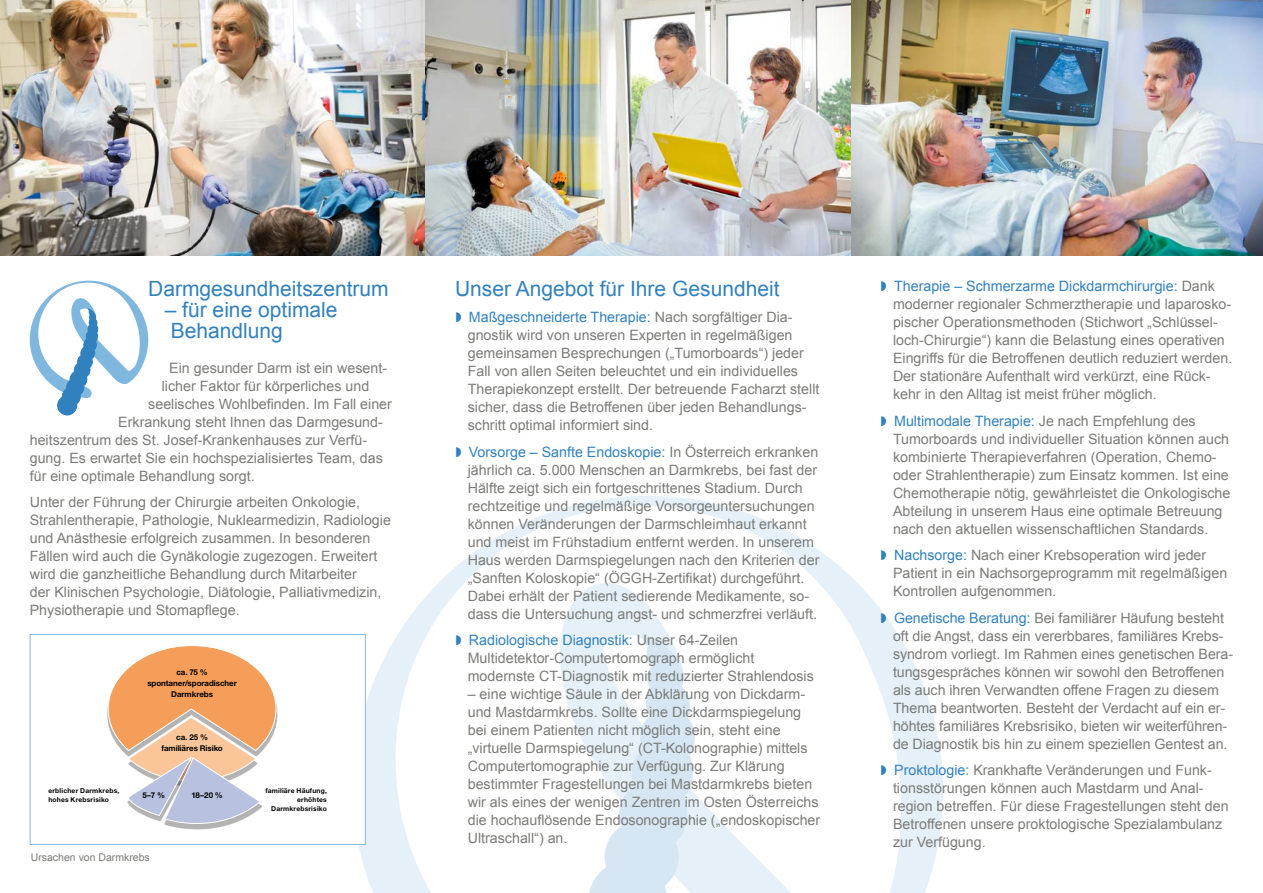
<style>
.page{position:relative;width:1263px;height:893px;background:#fff}
.page>*{position:absolute;margin:0;border:0;box-sizing:border-box;transform-origin:0 0}
.t1{font:21px/21px "Arial";color:#3181bf}
.t2{font:14.25px/18px "Arial";color:#7b7c79}
.t3{font:10.5px "Arial";color:#7b7c79}
.t4{font:700 7.95px/10.9px "Helvetica Neue LT Pro";letter-spacing:-.01em;color:#000;text-align:center}
.t5{font:700 6.75px/9.3px "Helvetica Neue LT Pro";letter-spacing:.03em;color:#000}
.s1{color:#3181bf}
</style>
<div class="page">
<svg style="left:353px;top:496px;width:590px;height:397px"></svg>
<svg style="left:489px;top:633px;width:206px;height:260px"></svg>
<img style="left:0;top:0;width:1263px;height:255px">
<div style="left:30px;top:634px;width:335px;height:210px;background:#fff"></div>
<svg style="left:108px;top:645px;width:168px;height:185px"></svg>
<div style="left:30px;top:634px;width:336px;height:211px;border:1px solid #80b7df"></div>
<svg style="left:30px;top:281px;width:118px;height:134px"></svg>
<svg style="left:456px;top:636px;width:5px;height:9px"></svg>
<svg style="left:881px;top:550px;width:5px;height:10px"></svg>
<svg style="left:881px;top:613px;width:5px;height:10px"></svg>
<svg style="left:881px;top:765px;width:5px;height:10px"></svg>
<h1 class="t1" style="left:148px;top:278px;width:242px">Darmgesundheitszentrum</h1>
<h1 class="t1" style="left:165px;top:299px;width:174px">– für eine optimale<br>Behandlung</h1>
<p class="t2" style="left:169px;top:359px;width:219px">Ein gesunder Darm ist ein wesent-</p>
<p class="t2" style="left:162px;top:377px;width:209px">licher Faktor für körperliches und</p>
<p class="t2" style="left:148px;top:395px;width:245px">seelisches Wohlbefinden. Im Fall einer</p>
<p class="t2" style="left:118px;top:413px;width:266px">Erkrankung steht Ihnen das Darmgesund-</p>
<p class="t2" style="left:30px;top:431px;width:339px">heitszentrum des St. Josef-Krankenhauses zur Verfü-</p>
<p class="t2" style="left:30px;top:449px;width:355px">gung. Es erwartet Sie ein hochspezialisiertes Team, das</p>
<p class="t2" style="left:30px;top:467px;width:226px">für eine optimale Behandlung sorgt.</p>
<p class="t2" style="left:30px;top:494px;width:363px">Unter der Führung der Chirurgie arbeiten Onkologie, Strahlentherapie, Pathologie, Nuklearmedizin, Radiologie und Anästhesie erfolgreich zusammen. In besonderen Fällen wird auch die Gynäkologie zugezogen. Erweitert wird die ganzheitliche Behandlung durch Mitarbeiter<br>der Klinischen Psychologie, Diätologie, Palliativmedizin, Physiotherapie und Stomapflege.</p>
<p class="t4" style="left:147px;top:666px;width:91px">ca. 75 % spontaner/sporadischer<br>Darmkrebs</p>
<p class="t4" style="left:161px;top:732px;width:63px">ca. 25 % familiäres Risiko</p>
<p class="t5" style="left:48px;top:785px;width:72px">erblicher Darmkrebs, hohes Krebsrisiko</p>
<p class="t5" style="left:265px;top:785px;width:63px;text-align:right">familiäre Häufung, erhöhtes<br>Darmkrebsrisiko</p>
<p class="t4" style="left:142px;top:789px;width:24px">5–7 %</p>
<p class="t4" style="left:191px;top:789px;width:33px">18–20 %</p>
<p class="t3" style="left:31px;top:850px;width:121px">Ursachen von Darmkrebs</p>
<h1 class="t1" style="left:455px;top:278px;width:326px">Unser Angebot für Ihre Gesundheit</h1>
<p class="t2" style="left:468px;top:309px;width:353px"><span class="s1">Maßgeschneiderte Therapie:</span> Nach sorgfältiger Dia&shy;gnostik wird von unseren Experten in regelmäßigen gemeinsamen Besprechungen („Tumorboards“) jeder Fall von allen Seiten beleuchtet und ein individuelles Therapiekonzept erstellt. Der betreuende Facharzt stellt sicher, dass die Betroffenen über jeden Behandlungs&shy;schritt optimal informiert sind.</p>
<p class="t2" style="left:468px;top:443px;width:353px"><span class="s1">Vorsorge – Sanfte Endoskopie:</span> In Österreich erkranken jährlich ca. 5.000 Menschen an Darmkrebs, bei fast der Hälfte zeigt sich ein fortgeschrittenes Stadium. Durch rechtzeitige und regelmäßige Vorsorgeuntersuchungen können Veränderungen der Darmschleimhaut erkannt und meist im Frühstadium entfernt werden. In unserem Haus werden Darmspiegelungen nach den Kriterien der „Sanften Koloskopie“ (ÖGGH-Zertifikat) durchgeführt.<br>Dabei erhält der Patient sedierende Medikamente, so&shy;dass die Untersuchung angst- und schmerzfrei verläuft.</p>
<p class="t2" style="left:468px;top:632px;width:348px"><span class="s1">Radiologische Diagnostik:</span> Unser 64-Zeilen<br>Multidetektor-Computertomograph ermöglicht modernste CT-Diagnostik mit reduzierter Strahlendosis</p>
<p class="t2" style="left:468px;top:686px;width:354px">– eine wichtige Säule in der Abklärung von Dickdarm&shy;und Mastdarmkrebs. Sollte eine Dickdarmspiegelung bei einem Patienten nicht möglich sein, steht eine „virtuelle Darmspiegelung“ (CT-Kolonographie) mittels Computertomographie zur Verfügung. Zur Klärung bestimmter Fragestellungen bei Mastdarmkrebs bieten wir als eines der wenigen Zentren im Osten Österreichs die hochauflösende Endosonographie („endoskopischer Ultraschall“) an.</p>
<p class="t2" style="left:893px;top:277px;width:341px"><span class="s1">Therapie – Schmerzarme Dickdarmchirurgie:</span> Dank moderner regionaler Schmerztherapie und laparosko&shy;pischer Operationsmethoden (Stichwort „Schlüssel&shy;loch-Chirurgie“) kann die Belastung eines operativen Eingriffs für die Betroffenen deutlich reduziert werden.<br>Der stationäre Aufenthalt wird verkürzt, eine Rück&shy;kehr in den Alltag ist meist früher möglich.</p>
<p class="t2" style="left:893px;top:412px;width:339px"><span class="s1">Multimodale Therapie:</span> Je nach Empfehlung des Tumorboards und individueller Situation können auch kombinierte Therapieverfahren (Operation, Chemo&shy;oder Strahlentherapie) zum Einsatz kommen. Ist eine Chemotherapie nötig, gewährleistet die Onkologische Abteilung in unserem Haus eine optimale Betreuung nach den aktuellen wissenschaftlichen Standards.</p>
<p class="t2" style="left:893px;top:546px;width:336px"><span class="s1">Nachsorge:</span> Nach einer Krebsoperation wird jeder<br>Patient in ein Nachsorgeprogramm mit regelmäßigen<br>Kontrollen aufgenommen.</p>
<p class="t2" style="left:893px;top:609px;width:342px"><span class="s1">Genetische Beratung:</span> Bei familiärer Häufung besteht oft die Angst, dass ein vererbbares, familiäres Krebs&shy;syndrom vorliegt. Im Rahmen eines genetischen Bera&shy;tungsgespräches können wir sowohl den Betroffenen als auch ihren Verwandten offene Fragen zu diesem Thema beantworten. Besteht der Verdacht auf ein er&shy;höhtes familiäres Krebsrisiko, bieten wir weiterführen&shy;de Diagnostik bis hin zu einem speziellen Gentest an.</p>
<p class="t2" style="left:893px;top:761px;width:337px"><span class="s1">Proktologie:</span> Krankhafte Veränderungen und Funk&shy;tionsstörungen können auch Mastdarm und Anal&shy;region betreffen. Für diese Fragestellungen steht den Betroffenen unsere proktologische Spezialambulanz zur Verfügung.</p>
</div>
